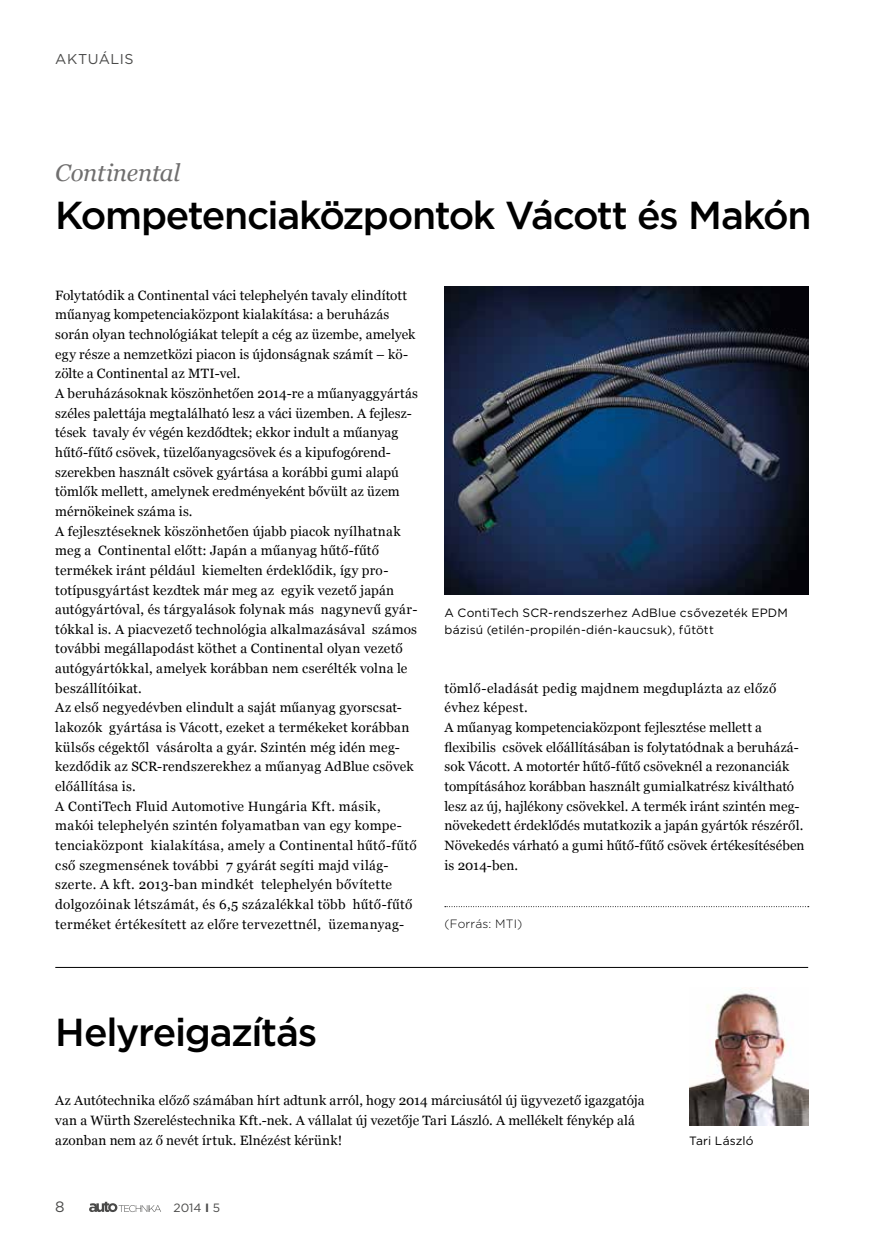
<style>
.page{position:relative;width:872px;height:1246px;background:#fff}
.page>*{position:absolute;margin:0;border:0;box-sizing:border-box;transform-origin:0 0}
.t1{font:500 39px "Gotham";letter-spacing:-.035em;color:#000}
.t2{font:italic 24px "Georgia";letter-spacing:-.01em;color:#706f6f}
.t3{font:15px "Gotham";color:#4a4a49}
.t4{font:14.25px "Gotham";letter-spacing:.035em;color:#4a4a49}
.t5{font:13.5px/19.6px "Georgia";letter-spacing:.015em;color:#000}
.t6{font:12px/16.5px "Gotham";letter-spacing:.015em;color:#000}
.t7{font:300 12px "Gotham";letter-spacing:.015em;color:#000}
.t8{font:12px "Gotham";color:#4a4a49}
.s1{font-weight:700}
</style>
<div class="page">
<svg style="left:89px;top:1202px;width:72px;height:10px"></svg>
<hr style="left:55px;top:967px;width:753px;height:1px;background:#000">
<img style="left:444px;top:287px;width:364px;height:307px">
<svg style="left:445px;top:906px;width:363px;height:1px"></svg>
<img style="left:689px;top:989px;width:119px;height:136px">
<p class="t4" style="left:55px;top:50px;width:80px">AKTUÁLIS</p>
<h2 class="t2" style="left:55px;top:155px;width:126px">Continental</h2>
<h1 class="t1" style="left:55px;top:189px;width:758px">Kompetenciaközpontok Vácott és Makón</h1>
<p class="t5" style="left:55px;top:285px;width:364px">Folytatódik a Continental váci telephelyén tavaly elindított műanyag kompetenciaközpont kialakítása: a beruházás során olyan technológiákat telepít a cég az üzembe, amelyek egy része a nemzetközi piacon is újdonságnak számít – kö&shy;zölte a Continental az MTI-vel.<br>A beruházásoknak köszönhetően 2014-re a műanyaggyártás széles palettája megtalálható lesz a váci üzemben. A fejlesz&shy;tések tavaly év végén kezdődtek; ekkor indult a műanyag hűtő-fűtő csövek, tüzelőanyagcsövek és a kipufogórend&shy;szerekben használt csövek gyártása a korábbi gumi alapú tömlők mellett, amelynek eredményeként bővült az üzem mérnökeinek száma is.<br>A fejlesztéseknek köszönhetően újabb piacok nyílhatnak meg a Continental előtt: Japán a műanyag hűtő-fűtő termékek iránt például kiemelten érdeklődik, így pro&shy;totípusgyártást kezdtek már meg az egyik vezető japán autógyártóval, és tárgyalások folynak más nagynevű gyár&shy;tókkal is. A piacvezető technológia alkalmazásával számos további megállapodást köthet a Continental olyan vezető autógyártókkal, amelyek korábban nem cserélték volna le beszállítóikat.<br>Az első negyedévben elindult a saját műanyag gyorscsat&shy;lakozók gyártása is Vácott, ezeket a termékeket korábban külsős cégektől vásárolta a gyár. Szintén még idén meg&shy;kezdődik az SCR-rendszerekhez a műanyag AdBlue csövek előállítása is.<br>A ContiTech Fluid Automotive Hungária Kft. másik, makói telephelyén szintén folyamatban van egy kompe&shy;tenciaközpont kialakítása, amely a Continental hűtő-fűtő cső szegmensének további 7 gyárát segíti majd világ&shy;szerte. A kft. 2013-ban mindkét telephelyén bővítette dolgozóinak létszámát, és 6,5 százalékkal több hűtő-fűtő terméket értékesített az előre tervezettnél, üzemanyag-</p>
<p class="t6" style="left:444px;top:604px;width:345px">A ContiTech SCR-rendszerhez AdBlue csővezeték EPDM bázisú (etilén-propilén-dién-kaucsuk), fűtött</p>
<p class="t5" style="left:444px;top:678px;width:361px">tömlő-eladását pedig majdnem megduplázta az előző évhez képest.<br>A műanyag kompetenciaközpont fejlesztése mellett a flexibilis csövek előállításában is folytatódnak a beruházá&shy;sok Vácott. A motortér hűtő-fűtő csöveknél a rezonanciák tompításához korábban használt gumialkatrész kiváltható lesz az új, hajlékony csövekkel. A termék iránt szintén meg&shy;növekedett érdeklődés mutatkozik a japán gyártók részéről.<br>Növekedés várható a gumi hűtő-fűtő csövek értékesítésében is 2014-ben.</p>
<p class="t7" style="left:444px;top:916px;width:79px">(Forrás: MTI)</p>
<h1 class="t1" style="left:55px;top:1007px;width:264px">Helyreigazítás</h1>
<p class="t5" style="left:55px;top:1090px;width:591px">Az Autótechnika előző számában hírt adtunk arról, hogy 2014 márciusától új ügyvezető igazgatója van a Würth Szereléstechnika Kft.-nek. A vállalat új vezetője Tari László. A mellékelt fénykép alá azonban nem az ő nevét írtuk. Elnézést kérünk!</p>
<p class="t3" style="left:55px;top:1197px;width:11px">8</p>
<p class="t8" style="left:173px;top:1200px;width:48px">2014 <span class="s1">I</span> 5</p>
<p class="t6" style="left:689px;top:1132px;width:66px">Tari László</p>
</div>
